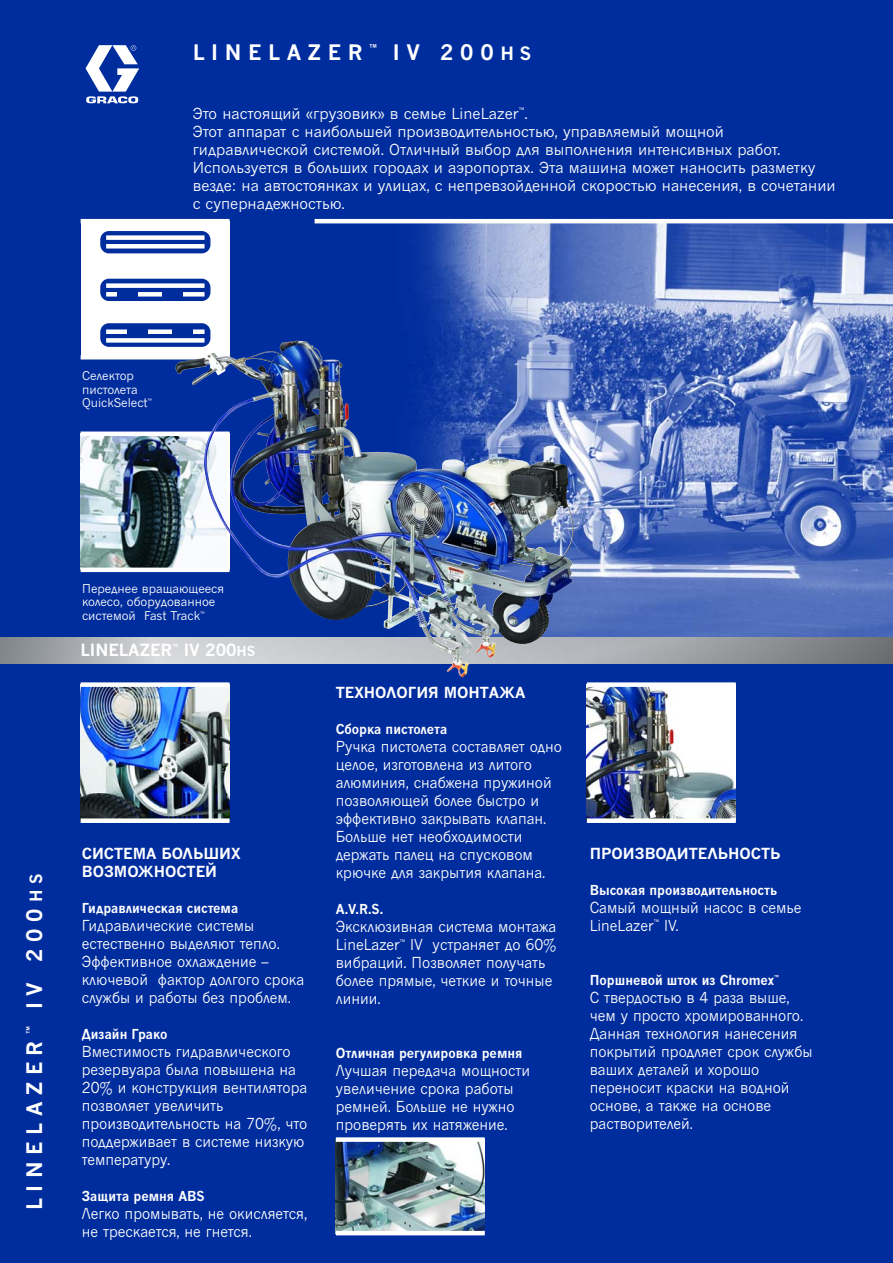
<style>
.page{position:relative;width:893px;height:1263px;background:#fff}
.page>*{position:absolute;margin:0;border:0;box-sizing:border-box;transform-origin:0 0}
.t1{font:700 21px "News Gothic Cyr";letter-spacing:.315em;color:#fff}
.t2{font:700 16.5px "News Gothic Cyr";color:#fff}
.t3{font:15px/18px "News Gothic Cyr";color:#fff;scale:.95 1}
.t4{font:15px/18px "News Gothic Cyr";color:#fff}
.t5{font:700 15px/18px "News Gothic Cyr";color:#fff}
.t6{font:700 13.5px "News Gothic Cyr";color:#fff;scale:.95 1}
.t7{font:12px/13.5px "News Gothic Cyr";color:#fff}
.s1{font-size:18px}
.s2{font-size:16.5px}
.s3{font-size:13.5px}
</style>
<div class="page">
<div style="left:0;top:0;width:892px;height:1263px;background:#002d9d"></div>
<img style="left:323px;top:223px;width:569px;height:415px">
<hr style="left:314px;top:219px;width:578px;height:4px;background:#fff">
<img style="left:587px;top:687px;width:148px;height:131px">
<div style="left:587px;top:682px;width:148px;height:5px;background:#fff"></div>
<div style="left:587px;top:818px;width:148px;height:5px;background:#fff"></div>
<img style="left:81px;top:687px;width:148px;height:131px">
<div style="left:81px;top:682px;width:148px;height:5px;background:#fff"></div>
<div style="left:81px;top:818px;width:148px;height:5px;background:#fff"></div>
<img style="left:207px;top:638px;width:581px;height:25px">
<img style="left:90px;top:638px;width:117px;height:25px">
<img style="left:788px;top:638px;width:104px;height:25px">
<img style="left:0;top:638px;width:90px;height:25px">
<div style="left:81px;top:221px;width:148px;height:136px;background:#fff"></div>
<hr style="left:81px;top:219px;width:148px;height:4px;background:#fff">
<hr style="left:81px;top:355px;width:148px;height:4px;background:#fff">
<img style="left:81px;top:436px;width:94px;height:132px">
<hr style="left:81px;top:432px;width:148px;height:4px;background:#fff">
<hr style="left:81px;top:568px;width:148px;height:4px;background:#fff">
<div style="left:100px;top:231px;width:110px;height:22px;background:#002d9d;border-radius:9px"></div>
<div style="left:106px;top:235px;width:98px;height:5px;background:#fff"></div>
<div style="left:106px;top:244px;width:98px;height:5px;background:#fff"></div>
<div style="left:100px;top:279px;width:110px;height:22px;background:#002d9d;border-radius:9px"></div>
<div style="left:100px;top:323px;width:110px;height:24px;background:#002d9d;border-radius:9px"></div>
<div style="left:106px;top:329px;width:98px;height:5px;background:#fff"></div>
<div style="left:106px;top:338px;width:98px;height:5px;background:#fff"></div>
<div style="left:106px;top:283px;width:98px;height:5px;background:#fff"></div>
<div style="left:106px;top:292px;width:98px;height:5px;background:#fff"></div>
<div style="left:117px;top:291px;width:21px;height:7px;background:#002d9d"></div>
<div style="left:162px;top:291px;width:21px;height:7px;background:#002d9d"></div>
<div style="left:128px;top:328px;width:20px;height:7px;background:#002d9d"></div>
<div style="left:173px;top:328px;width:20px;height:7px;background:#002d9d"></div>
<img style="left:336px;top:1142px;width:149px;height:89px">
<div style="left:336px;top:1137px;width:149px;height:5px;background:#fff"></div>
<hr style="left:336px;top:1231px;width:149px;height:4px;background:#fff">
<svg style="left:86px;top:45px;width:53px;height:58px"></svg>
<img style="left:175px;top:340px;width:393px;height:229px">
<h1 class="t1" style="left:193px;top:43px;width:340px">LINELAZER <sup>™</sup> IV 200<span class="s1">HS</span></h1>
<p class="t4" style="left:193px;top:105px;width:644px">Это настоящий «грузовик» в семье LineLazer<sup>™</sup>.<br>Этот аппарат с наибольшей производительностью, управляемый мощной гидравлической системой. Отличный выбор для выполнения интенсивных работ.<br>Используется в больших городах и аэропортах. Эта машина может наносить разметку везде: на автостоянках и улицах, с непревзойденной скоростью нанесения, в сочетании с супернадежностью.</p>
<p class="t7" style="left:82px;top:370px;width:72px">Селектор пистолета<br>QuickSelect<sup>™</sup></p>
<h1 class="t1" style="left:26px;top:1210px;width:338px;rotate:-90deg">LINELAZER <sup>™</sup> IV 200<span class="s2">HS</span></h1>
<p class="t7" style="left:82px;top:583px;width:143px">Переднее вращающееся колесо, оборудованное системой Fast Track<sup>™</sup></p>
<p class="t2" style="left:81px;top:643px;width:176px">LINELAZER<sup>™</sup> IV 200<span class="s3">HS</span></p>
<p class="t5" style="left:82px;top:846px;width:160px">СИСТЕМА БОЛЬШИХ<br>ВОЗМОЖНОСТЕЙ</p>
<p class="t6" style="left:82px;top:902px;width:166px">Гидравлическая система</p>
<p class="t3" style="left:82px;top:917px;width:235px">Гидравлические системы естественно выделяют тепло.<br>Эффективное охлаждение – ключевой фактор долгого срока службы и работы без проблем.</p>
<p class="t6" style="left:82px;top:1028px;width:91px">Дизайн Грако</p>
<p class="t3" style="left:82px;top:1043px;width:239px">Вместимость гидравлического резервуара была повышена на<br>20% и конструкция вентилятора позволяет увеличить производительность на 70%, что поддерживает в системе низкую температуру.</p>
<p class="t6" style="left:82px;top:1190px;width:131px">Защита ремня АВS</p>
<p class="t3" style="left:82px;top:1205px;width:239px">Легко промывать, не окисляется, не трескается, не гнется.</p>
<p class="t5" style="left:336px;top:685px;width:191px">ТЕХНОЛОГИЯ МОНТАЖА</p>
<p class="t6" style="left:336px;top:724px;width:119px">Сборка пистолета</p>
<p class="t3" style="left:336px;top:739px;width:240px">Ручка пистолета составляет одно целое, изготовлена из литого алюминия, снабжена пружиной позволяющей более быстро и эффективно закрывать клапан.<br>Больше нет необходимости держать палец на спусковом крючке для закрытия клапана.</p>
<p class="t6" style="left:336px;top:904px;width:51px">A.V.R.S.</p>
<p class="t3" style="left:336px;top:919px;width:234px">Эксклюзивная система монтажа<br>LineLazer<sup>™</sup> IV устраняет до 60% вибраций. Позволяет получать более прямые, четкие и точные линии.</p>
<p class="t6" style="left:336px;top:1048px;width:198px">Отличная регулировка ремня</p>
<p class="t3" style="left:336px;top:1063px;width:206px">Лучшая передача мощности увеличение срока работы ремней. Больше не нужно проверять их натяжение.</p>
<p class="t5" style="left:589px;top:846px;width:192px">ПРОИЗВОДИТЕЛЬНОСТЬ</p>
<p class="t6" style="left:589px;top:884px;width:199px">Высокая производительность</p>
<p class="t3" style="left:589px;top:899px;width:224px">Самый мощный насос в семье<br>LineLazer<sup>™</sup> IV.</p>
<p class="t6" style="left:589px;top:974px;width:201px">Поршневой шток из Chromex<sup>™</sup></p>
<p class="t3" style="left:589px;top:989px;width:236px">С твердостью в 4 раза выше, чем у просто хромированного.<br>Данная технология нанесения покрытий продляет срок службы ваших деталей и хорошо переносит краски на водной основе, а также на основе растворителей.</p>
</div>
